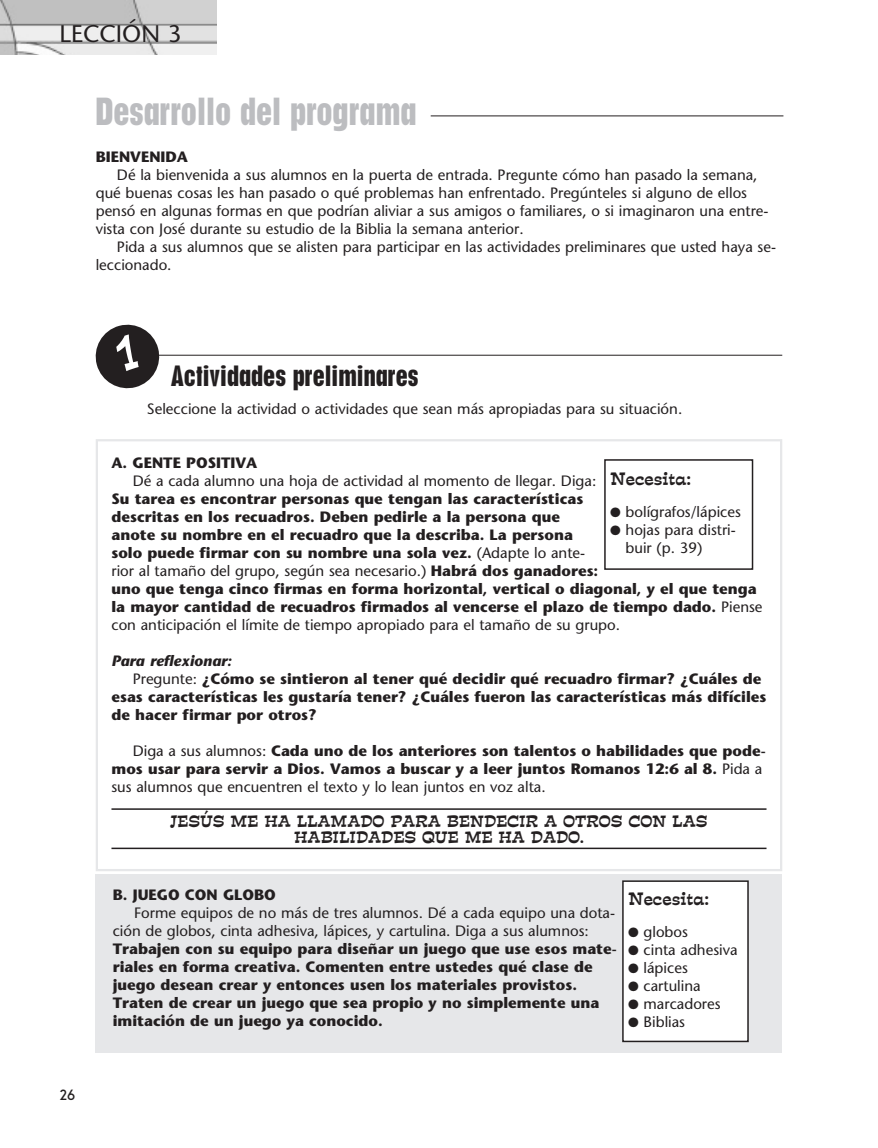
<style>
.page{position:relative;width:878px;height:1148px;background:#fff}
.page>*{position:absolute;margin:0;border:0;box-sizing:border-box;transform-origin:0 0}
.t1{font:700 condensed 36px "Placard";color:#bcbdc0}
.t2{font:700 condensed 27px "Placard";color:#231f20}
.t3{font:24px "Stone Sans";color:#231f20}
.t4{font:16.5px "Estro Font";color:#231f20}
.t5{font:700 15px/18px "Stone Sans";color:#231f20}
.t6{font:15px/18px "Stone Sans";color:#231f20}
.t7{font:15px/16.5px "Estro Font";color:#231f20;text-align:center}
.t8{font:italic 700 15px "Stone Sans";color:#231f20}
.t9{font:700 15px "New Garden";color:#231f20}
.s1{font-weight:400}
</style>
<div class="page">
<img style="left:0;top:0;width:216px;height:54px">
<hr style="left:430px;top:115px;width:353px;height:1px;background:#231f20">
<hr style="left:111px;top:808px;width:655px;height:1px;background:#231f20">
<hr style="left:111px;top:847px;width:655px;height:2px;background:#231f20">
<div style="left:96px;top:439px;width:686px;height:432px;border:2px solid #e6e7e9"></div>
<hr style="left:144px;top:355px;width:638px;height:1px;background:#231f20">
<div style="left:604px;top:459px;width:149px;height:111px;border:2px solid #231f20"></div>
<div style="left:96px;top:874px;width:686px;height:178px;background:#e6e7e9"></div>
<div style="left:623px;top:881px;width:125px;height:160px;background:#fff"></div>
<div style="left:622px;top:880px;width:126px;height:162px;border:2px solid #231f20"></div>
<svg style="left:95px;top:324px;width:68px;height:65px"></svg>
<h3 class="t3" style="left:60px;top:24px;width:123px">LECCIÓN 3</h3>
<h1 class="t1" style="left:96px;top:98px;width:322px">Desarrollo del programa</h1>
<p class="t5" style="left:96px;top:149px;width:94px">BIENVENIDA</p>
<p class="t6" style="left:96px;top:167px;width:674px;text-indent:21px">Dé la bienvenida a sus alumnos en la puerta de entrada. Pregunte cómo han pasado la semana, qué buenas cosas les han pasado o qué problemas han enfrentado. Pregúnteles si alguno de ellos pensó en algunas formas en que podrían aliviar a sus amigos o familiares, o si imaginaron una entre&shy;vista con José durante su estudio de la Biblia la semana anterior.</p>
<p class="t6" style="left:96px;top:239px;width:681px;text-indent:21px">Pida a sus alumnos que se alisten para participar en las actividades preliminares que usted haya se&shy;leccionado.</p>
<h2 class="t2" style="left:171px;top:365px;width:249px">Actividades preliminares</h2>
<p class="t6" style="left:147px;top:401px;width:537px">Seleccione la actividad o actividades que sean más apropiadas para su situación.</p>
<p class="t5" style="left:111px;top:455px;width:147px">A. GENTE POSITIVA</p>
<p class="t6" style="left:133px;top:473px;width:465px">Dé a cada alumno una hoja de actividad al momento de llegar. Diga:</p>
<p class="t5" style="left:111px;top:491px;width:652px">Su tarea es encontrar personas que tengan las características<br>descritas en los recuadros. Deben pedirle a la persona que<br>anote su nombre en el recuadro que la describa. La persona<br>solo puede firmar con su nombre una sola vez. <span class="s1">(Adapte lo ante-<br>rior al tamaño del grupo, según sea necesario.)</span> Habrá dos ganadores:<br>uno que tenga cinco firmas en forma horizontal, vertical o diagonal, y el que tenga la mayor cantidad de recuadros firmados al vencerse el plazo de tiempo dado. <span class="s1">Piense con anticipación el límite de tiempo apropiado para el tamaño de su grupo.</span></p>
<p class="t8" style="left:111px;top:655px;width:122px">Para reflexionar:</p>
<p class="t5" style="left:133px;top:671px;width:630px"><span class="s1">Pregunte:</span> ¿Cómo se sintieron al tener qué decidir qué recuadro firmar? ¿Cuáles de</p>
<p class="t5" style="left:111px;top:689px;width:656px">esas características les gustaría tener? ¿Cuáles fueron las características más difíciles</p>
<p class="t5" style="left:111px;top:707px;width:207px">de hacer firmar por otros?</p>
<p class="t5" style="left:111px;top:743px;width:656px;text-indent:21px"><span class="s1">Diga a sus alumnos:</span> Cada uno de los anteriores son talentos o habilidades que pode&shy;mos usar para servir a Dios. Vamos a buscar y a leer juntos Romanos 12:6 al 8. <span class="s1">Pida a sus alumnos que encuentren el texto y lo lean juntos en voz alta.</span></p>
<p class="t7" style="left:170px;top:813px;width:538px">JESÚS ME HA LLAMADO PARA BENDECIR A OTROS CON LAS<br>HABILIDADES QUE ME HA DADO.</p>
<p class="t4" style="left:610px;top:470px;width:82px">Necesita:</p>
<p class="t6" style="left:610px;top:504px;width:132px">● bolígrafos/lápices</p>
<p class="t6" style="left:625px;top:522px;width:112px;text-indent:-15px">● hojas para distri&shy;buir (p. 39)</p>
<p class="t9" style="left:60px;top:1086px;width:17px">26</p>
<p class="t5" style="left:113px;top:887px;width:165px">B. JUEGO CON GLOBO</p>
<p class="t6" style="left:113px;top:905px;width:504px;text-indent:21px">Forme equipos de no más de tres alumnos. Dé a cada equipo una dota&shy;ción de globos, cinta adhesiva, lápices, y cartulina. Diga a sus alumnos:</p>
<p class="t5" style="left:113px;top:941px;width:506px">Trabajen con su equipo para diseñar un juego que use esos mate&shy;riales en forma creativa. Comenten entre ustedes qué clase de juego desean crear y entonces usen los materiales provistos.<br>Traten de crear un juego que sea propio y no simplemente una imitación de un juego ya conocido.</p>
<p class="t4" style="left:628px;top:889px;width:82px">Necesita:</p>
<p class="t6" style="left:628px;top:923px;width:61px">● globos</p>
<p class="t6" style="left:628px;top:941px;width:111px">● cinta adhesiva</p>
<p class="t6" style="left:628px;top:959px;width:61px">● lápices</p>
<p class="t6" style="left:628px;top:977px;width:74px">● cartulina</p>
<p class="t6" style="left:628px;top:995px;width:94px">● marcadores</p>
<p class="t6" style="left:628px;top:1013px;width:58px">● Biblias</p>
</div>
